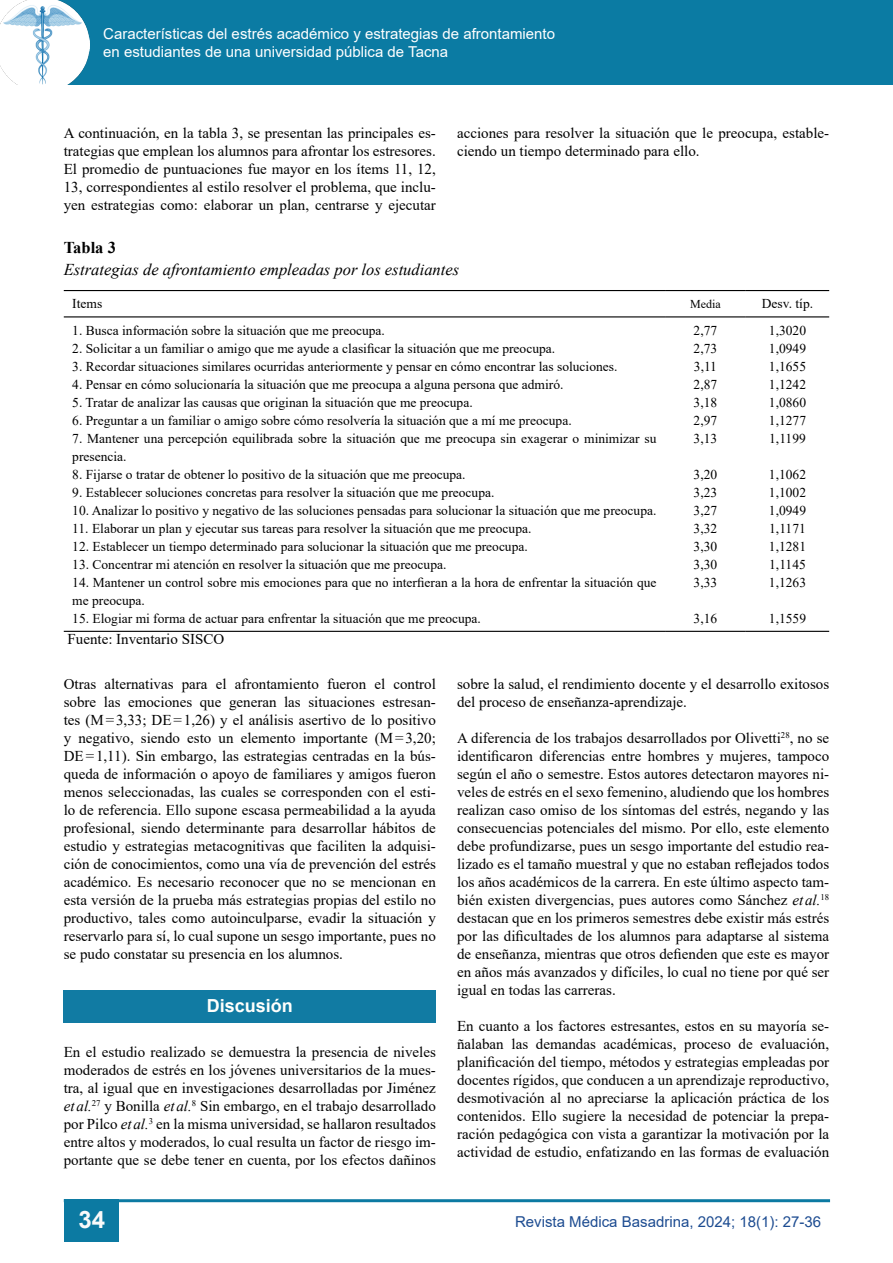
<style>
.page{position:relative;width:893px;height:1263px;background:#fff}
.page>*{position:absolute;margin:0;border:0;box-sizing:border-box;transform-origin:0 0}
.t1{font:700 24px "Arial";color:#fafafa}
.t2{font:700 18px "Arial";color:#fffffc}
.t3{font:italic 16.5px "Times New Roman";color:#000}
.t4{font:700 16.5px "Times New Roman";color:#000}
.t5{font:15px/18px "Times New Roman";color:#000;text-align:justify}
.t6{font:15px/18px "Arial";color:#fff}
.t7{font:15px "Arial";color:#1d4c91}
.t8{font:13.5px/18px "Times New Roman";color:#000;text-align:justify}
.t9{font:12px "Times New Roman";color:#000}
.s1{font-style:italic}
</style>
<div class="page">
<div style="left:0;top:0;width:892px;height:85px;background:#0b7ba3"></div>
<hr style="left:64px;top:1199px;width:766px;height:3px;background:#0c7aa2">
<div style="left:64px;top:1199px;width:54px;height:42px;background:#0c7aa2"></div>
<img style="left:0;top:0;width:90px;height:85px">
<hr style="left:64px;top:290px;width:601px;height:1px;background:#000">
<hr style="left:665px;top:290px;width:81px;height:1px;background:#000">
<hr style="left:746px;top:290px;width:83px;height:1px;background:#000">
<hr style="left:64px;top:316px;width:601px;height:1px;background:#000">
<hr style="left:665px;top:316px;width:81px;height:1px;background:#000">
<hr style="left:746px;top:316px;width:83px;height:1px;background:#000">
<hr style="left:64px;top:631px;width:601px;height:1px;background:#000">
<hr style="left:665px;top:631px;width:81px;height:1px;background:#000">
<hr style="left:746px;top:631px;width:83px;height:1px;background:#000">
<div style="left:64px;top:990px;width:372px;height:33px;background:#117ba3"></div>
<p class="t6" style="left:103px;top:24px;width:453px">Características del estrés académico y estrategias de afrontamiento en estudiantes de una universidad pública de Tacna</p>
<p class="t5" style="left:64px;top:123px;width:374px">A continuación, en la tabla 3, se presentan las principales es&shy;trategias que emplean los alumnos para afrontar los estresores.<br>El promedio de puntuaciones fue mayor en los ítems 11, 12, 13, correspondientes al estilo resolver el problema, que inclu&shy;yen estrategias como: elaborar un plan, centrarse y ejecutar</p>
<p class="t5" style="left:457px;top:123px;width:374px">acciones para resolver la situación que le preocupa, estable&shy;ciendo un tiempo determinado para ello.</p>
<p class="t4" style="left:64px;top:236px;width:54px">Tabla 3</p>
<p class="t3" style="left:64px;top:259px;width:397px">Estrategias de afrontamiento empleadas por los estudiantes</p>
<p class="t8" style="left:72px;top:294px;width:31px">Items</p>
<p class="t9" style="left:690px;top:295px;width:32px">Media</p>
<p class="t8" style="left:762px;top:294px;width:53px">Desv. típ.</p>
<p class="t8" style="left:72px;top:321px;width:314px">1. Busca información sobre la situación que me preocupa.</p>
<p class="t8" style="left:72px;top:339px;width:484px">2. Solicitar a un familiar o amigo que me ayude a clasificar la situación que me preocupa.</p>
<p class="t8" style="left:72px;top:357px;width:547px">3. Recordar situaciones similares ocurridas anteriormente y pensar en cómo encontrar las soluciones.</p>
<p class="t8" style="left:72px;top:375px;width:493px">4. Pensar en cómo solucionaría la situación que me preocupa a alguna persona que admiró.</p>
<p class="t8" style="left:72px;top:393px;width:402px">5. Tratar de analizar las causas que originan la situación que me preocupa.</p>
<p class="t8" style="left:72px;top:411px;width:501px">6. Preguntar a un familiar o amigo sobre cómo resolvería la situación que a mí me preocupa.</p>
<p class="t8" style="left:72px;top:429px;width:586px">7. Mantener una percepción equilibrada sobre la situación que me preocupa sin exagerar o minimizar su presencia.</p>
<p class="t8" style="left:72px;top:465px;width:395px">8. Fijarse o tratar de obtener lo positivo de la situación que me preocupa.</p>
<p class="t8" style="left:72px;top:483px;width:424px">9. Establecer soluciones concretas para resolver la situación que me preocupa.</p>
<p class="t8" style="left:72px;top:501px;width:586px">10. Analizar lo positivo y negativo de las soluciones pensadas para solucionar la situación que me preocupa.</p>
<p class="t8" style="left:72px;top:519px;width:461px">11. Elaborar un plan y ejecutar sus tareas para resolver la situación que me preocupa.</p>
<p class="t8" style="left:72px;top:537px;width:457px">12. Establecer un tiempo determinado para solucionar la situación que me preocupa.</p>
<p class="t8" style="left:72px;top:555px;width:376px">13. Concentrar mi atención en resolver la situación que me preocupa.</p>
<p class="t8" style="left:72px;top:573px;width:586px">14. Mantener un control sobre mis emociones para que no interfieran a la hora de enfrentar la situación que me preocupa.</p>
<p class="t8" style="left:72px;top:609px;width:410px">15. Elogiar mi forma de actuar para enfrentar la situación que me preocupa.</p>
<p class="t8" style="left:769px;top:321px;width:39px">1,3020<br>1,0949<br>1,1655<br>1,1242<br>1,0860<br>1,1277<br>1,1199</p>
<p class="t8" style="left:769px;top:465px;width:39px">1,1062<br>1,1002<br>1,0949<br>1,1171<br>1,1281<br>1,1145<br>1,1263</p>
<p class="t8" style="left:769px;top:609px;width:39px">1,1559</p>
<p class="t8" style="left:694px;top:321px;width:25px">2,77<br>2,73<br>3,11<br>2,87<br>3,18<br>2,97<br>3,13</p>
<p class="t8" style="left:694px;top:465px;width:25px">3,20<br>3,23<br>3,27<br>3,32<br>3,30<br>3,30<br>3,33</p>
<p class="t8" style="left:694px;top:609px;width:25px">3,16</p>
<p class="t5" style="left:68px;top:629px;width:158px">Fuente: Inventario SISCO</p>
<p class="t5" style="left:64px;top:675px;width:374px">Otras alternativas para el afrontamiento fueron el control sobre las emociones que generan las situaciones estresan&shy;tes (M=3,33; DE=1,26) y el análisis asertivo de lo positivo y negativo, siendo esto un elemento importante (M=3,20; DE=1,11). Sin embargo, las estrategias centradas en la bús&shy;queda de información o apoyo de familiares y amigos fueron menos seleccionadas, las cuales se corresponden con el esti&shy;lo de referencia. Ello supone escasa permeabilidad a la ayuda profesional, siendo determinante para desarrollar hábitos de estudio y estrategias metacognitivas que faciliten la adquisi&shy;ción de conocimientos, como una vía de prevención del estrés académico. Es necesario reconocer que no se mencionan en esta versión de la prueba más estrategias propias del estilo no productivo, tales como autoinculparse, evadir la situación y reservarlo para sí, lo cual supone un sesgo importante, pues no se pudo constatar su presencia en los alumnos.</p>
<p class="t2" style="left:207px;top:993px;width:88px">Discusión</p>
<p class="t5" style="left:64px;top:1043px;width:374px">En el estudio realizado se demuestra la presencia de niveles moderados de estrés en los jóvenes universitarios de la mues&shy;tra, al igual que en investigaciones desarrolladas por Jiménez <span class="s1">et al.</span><sup>27</sup> y Bonilla <span class="s1">etal.</span><sup>8</sup> Sin embargo, en el trabajo desarrollado por Pilco <span class="s1">et al.</span><sup>3</sup> en la misma universidad, se hallaron resultados entre altos y moderados, lo cual resulta un factor de riesgo im&shy;portante que se debe tener en cuenta, por los efectos dañinos</p>
<p class="t5" style="left:457px;top:675px;width:374px">sobre la salud, el rendimiento docente y el desarrollo exitosos del proceso de enseñanza-aprendizaje.</p>
<p class="t5" style="left:457px;top:729px;width:374px">A diferencia de los trabajos desarrollados por Olivetti<sup>28</sup>, no se identificaron diferencias entre hombres y mujeres, tampoco según el año o semestre. Estos autores detectaron mayores ni&shy;veles de estrés en el sexo femenino, aludiendo que los hombres realizan caso omiso de los síntomas del estrés, negando y las consecuencias potenciales del mismo. Por ello, este elemento debe profundizarse, pues un sesgo importante del estudio rea&shy;lizado es el tamaño muestral y que no estaban reflejados todos los años académicos de la carrera. En este último aspecto tam&shy;bién existen divergencias, pues autores como Sánchez <span class="s1">et al.</span><sup>18 </sup>destacan que en los primeros semestres debe existir más estrés por las dificultades de los alumnos para adaptarse al sistema de enseñanza, mientras que otros defienden que este es mayor en años más avanzados y difíciles, lo cual no tiene por qué ser igual en todas las carreras.</p>
<p class="t5" style="left:457px;top:1017px;width:374px">En cuanto a los factores estresantes, estos en su mayoría se&shy;ñalaban las demandas académicas, proceso de evaluación, planificación del tiempo, métodos y estrategias empleadas por docentes rígidos, que conducen a un aprendizaje reproductivo, desmotivación al no apreciarse la aplicación práctica de los contenidos. Ello sugiere la necesidad de potenciar la prepa&shy;ración pedagógica con vista a garantizar la motivación por la actividad de estudio, enfatizando en las formas de evaluación</p>
<h1 class="t1" style="left:78px;top:1203px;width:28px">34</h1>
<p class="t7" style="left:515px;top:1211px;width:307px">Revista Médica Basadrina, 2024; 18(1): 27-36</p>
</div>
